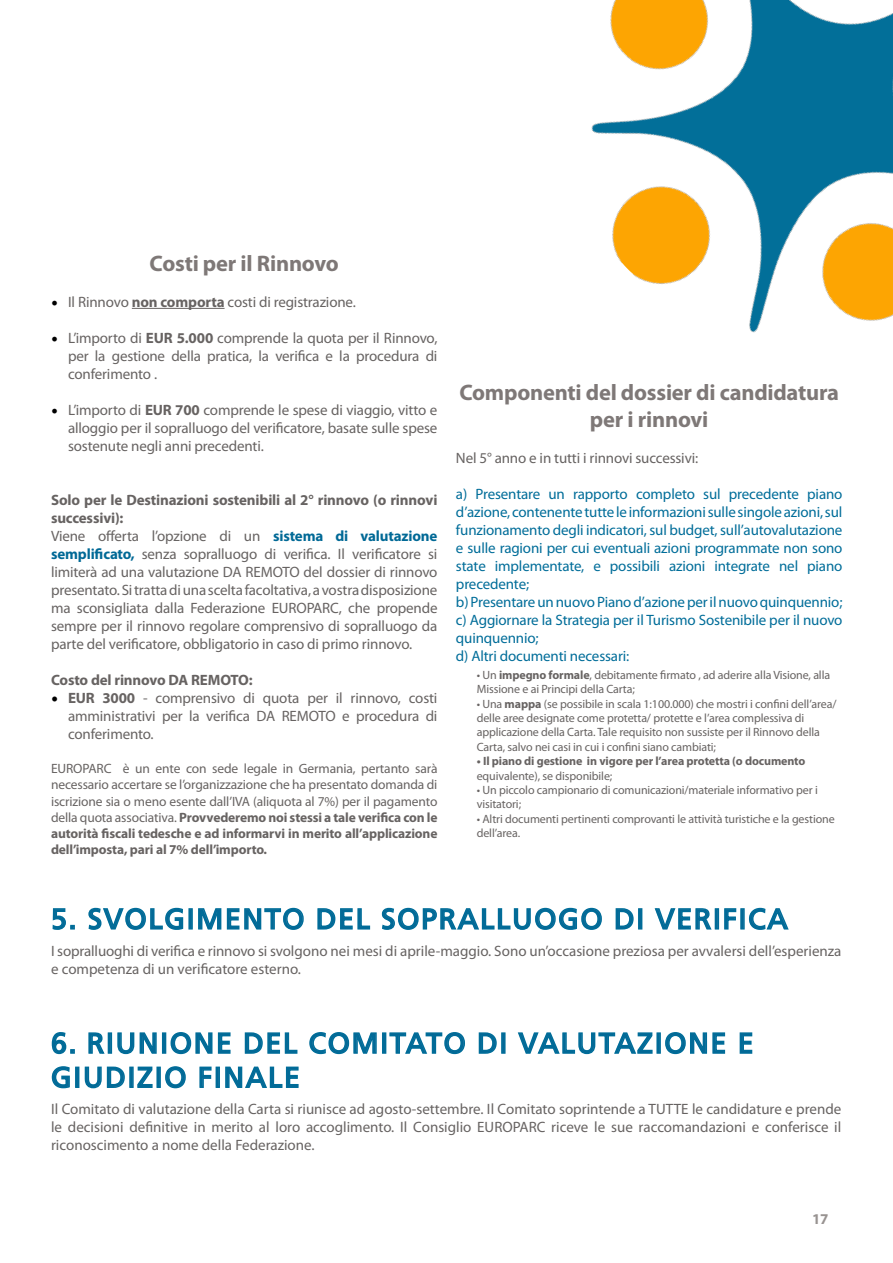
<style>
.page{position:relative;width:893px;height:1263px;background:#fff}
.page>*{position:absolute;margin:0;border:0;box-sizing:border-box;transform-origin:0 0}
.t1{font:28.5px/34.2px "Frutiger LT Std";letter-spacing:.06em;color:#056896}
.t2{font:700 22.5px/27px "Myriad Pro";letter-spacing:-.01em;color:#7e7877;text-align:center}
.t3{font:15px/18px "Myriad Pro";letter-spacing:-.01em;color:#676362;text-align:justify}
.t4{font:15px/18px "Myriad Pro";letter-spacing:-.01em;color:#006d99}
.t5{font:700 15px "Myriad Pro";letter-spacing:-.01em;color:#676362}
.t6{font:700 15px "Myriad Pro";color:#989391}
.t7{font:13.5px/16.2px "Myriad Pro";letter-spacing:-.01em;color:#676362;text-align:justify}
.t8{font:12px/14.4px "Myriad Pro";letter-spacing:-.01em;color:#676362}
.t9{font:700 12px "Myriad Pro";letter-spacing:-.01em;color:#676362}
.s1{font-family:"Minion Pro";font-size:18px;color:#000}
.s2{font-weight:700}
.s3{font-weight:700;color:#006996}
.s4{font-family:"Minion Pro";font-weight:700;font-size:18px;color:#000}
</style>
<div class="page">
<img style="left:591px;top:0;width:302px;height:333px">
<hr style="left:132px;top:308px;width:93px;height:1px;background:#676362">
<svg style="left:52px;top:908px;width:23px;height:22px"></svg>
<svg style="left:88px;top:907px;width:96px;height:23px"></svg>
<div style="left:188px;top:908px;width:5px;height:21px;border:2px solid #006d99"></div>
<svg style="left:198px;top:907px;width:106px;height:23px"></svg>
<svg style="left:317px;top:908px;width:54px;height:22px"></svg>
<svg style="left:381px;top:907px;width:221px;height:23px"></svg>
<svg style="left:615px;top:908px;width:19px;height:22px"></svg>
<div style="left:638px;top:908px;width:4px;height:21px;border:2px solid #006d99"></div>
<svg style="left:654px;top:908px;width:58px;height:22px"></svg>
<div style="left:715px;top:908px;width:4px;height:21px;border:2px solid #006d99"></div>
<svg style="left:724px;top:908px;width:13px;height:22px"></svg>
<div style="left:740px;top:908px;width:5px;height:21px;border:2px solid #006d99"></div>
<svg style="left:749px;top:907px;width:40px;height:23px"></svg>
<svg style="left:51px;top:1032px;width:24px;height:23px"></svg>
<svg style="left:88px;top:1032px;width:17px;height:22px"></svg>
<div style="left:108px;top:1032px;width:4px;height:22px;border:2px solid #006d99"></div>
<svg style="left:117px;top:1032px;width:40px;height:23px"></svg>
<div style="left:162px;top:1032px;width:4px;height:22px;border:2px solid #006d99"></div>
<svg style="left:170px;top:1032px;width:61px;height:23px"></svg>
<svg style="left:244px;top:1032px;width:54px;height:22px"></svg>
<svg style="left:309px;top:1032px;width:68px;height:23px"></svg>
<div style="left:382px;top:1032px;width:4px;height:22px;border:2px solid #006d99"></div>
<svg style="left:389px;top:1032px;width:76px;height:23px"></svg>
<svg style="left:478px;top:1032px;width:19px;height:22px"></svg>
<div style="left:501px;top:1032px;width:5px;height:22px;border:2px solid #006d99"></div>
<svg style="left:517px;top:1032px;width:136px;height:23px"></svg>
<div style="left:656px;top:1032px;width:5px;height:22px;border:2px solid #006d99"></div>
<svg style="left:665px;top:1032px;width:61px;height:23px"></svg>
<svg style="left:739px;top:1032px;width:14px;height:22px"></svg>
<svg style="left:51px;top:1066px;width:19px;height:23px"></svg>
<div style="left:75px;top:1066px;width:4px;height:22px;border:2px solid #006d99"></div>
<svg style="left:84px;top:1066px;width:41px;height:23px"></svg>
<div style="left:129px;top:1066px;width:5px;height:22px;border:2px solid #006d99"></div>
<svg style="left:137px;top:1066px;width:16px;height:22px"></svg>
<div style="left:156px;top:1066px;width:5px;height:22px;border:2px solid #006d99"></div>
<svg style="left:165px;top:1066px;width:21px;height:23px"></svg>
<svg style="left:199px;top:1066px;width:13px;height:22px"></svg>
<div style="left:216px;top:1066px;width:4px;height:22px;border:2px solid #006d99"></div>
<svg style="left:225px;top:1066px;width:74px;height:22px"></svg>
<h2 class="t2" style="left:150px;top:249px;width:191px">Costi per il Rinnovo</h2>
<p class="t3" style="left:51px;top:293px;width:306px"><span class="s1">•</span> Il Rinnovo <span class="s2">non comporta</span> costi di registrazione.</p>
<p class="t3" style="left:68px;top:329px;width:371px;text-indent:-17px"><span class="s1">•</span> L’importo di <span class="s2">EUR 5.000</span> comprende la quota per il Rinnovo, per la gestione della pratica, la verifica e la procedura di conferimento .</p>
<p class="t3" style="left:68px;top:401px;width:371px;text-indent:-17px"><span class="s1">•</span> L’importo di <span class="s2">EUR 700</span> comprende le spese di viaggio, vitto e alloggio per il sopralluogo del verificatore, basate sulle spese sostenute negli anni precedenti.</p>
<p class="t3" style="left:51px;top:491px;width:388px;text-align:left"><span class="s2">Solo per le Destinazioni sostenibili al 2° rinnovo (o rinnovi successivi):<br></span>Viene offerta l’opzione di un <span class="s3">sistema di valutazione semplificato,</span> senza sopralluogo di verifica. Il verificatore si limiterà ad una valutazione DA REMOTO del dossier di rinnovo presentato. Si tratta di una scelta facoltativa, a vostra disposizione ma sconsigliata dalla Federazione EUROPARC, che propende sempre per il rinnovo regolare comprensivo di sopralluogo da parte del verificatore, obbligatorio in caso di primo rinnovo.</p>
<p class="t5" style="left:51px;top:670px;width:203px">Costo del rinnovo DA REMOTO:</p>
<p class="t3" style="left:68px;top:689px;width:371px;text-indent:-17px"><span class="s4">•</span> <span class="s2">EUR 3000</span> - comprensivo di quota per il rinnovo, costi amministrativi per la verifica DA REMOTO e procedura di conferimento.</p>
<p class="t7" style="left:51px;top:760px;width:388px">EUROPARC è un ente con sede legale in Germania, pertanto sarà necessario accertare se l’organizzazione che ha presentato domanda di iscrizione sia o meno esente dall’IVA (aliquota al 7%) per il pagamento della quota associativa. <span class="s2">Provvederemo noi stessi a tale verifica con le autorità fiscali tedesche e ad informarvi in merito all’applicazione dell’imposta, pari al 7% dell’importo.</span></p>
<h2 class="t2" style="left:459px;top:378px;width:381px">Componenti del dossier di candidatura per i rinnovi</h2>
<p class="t3" style="left:456px;top:448px;width:244px">Nel 5° anno e in tutti i rinnovi successivi:</p>
<p class="t4" style="left:456px;top:484px;width:388px">a) Presentare un rapporto completo sul precedente piano d’azione, contenente tutte le informazioni sulle singole azioni, sul funzionamento degli indicatori, sul budget, sull’autovalutazione e sulle ragioni per cui eventuali azioni programmate non sono state implementate, e possibili azioni integrate nel piano precedente;<br>b) Presentare un nuovo Piano d’azione per il nuovo quinquennio; c) Aggiornare la Strategia per il Turismo Sostenibile per il nuovo quinquennio;<br>d) Altri documenti necessari:</p>
<p class="t8" style="left:477px;top:667px;width:355px">• Un <span class="s2">impegno formale</span>, debitamente firmato , ad aderire alla Visione, alla<br>Missione e ai Principi della Carta;</p>
<p class="t8" style="left:477px;top:696px;width:361px">• Una <span class="s2">mappa</span> (se possibile in scala 1:100.000) che mostri i confini dell’area/ delle aree designate come protetta/ protette e l’area complessiva di applicazione della Carta. Tale requisito non sussiste per il Rinnovo della Carta, salvo nei casi in cui i confini siano cambiati;</p>
<p class="t9" style="left:477px;top:753px;width:330px">• Il piano di gestione in vigore per l’area protetta (o documento</p>
<p class="t8" style="left:477px;top:768px;width:137px">equivalente), se disponibile;</p>
<p class="t8" style="left:477px;top:782px;width:343px">• Un piccolo campionario di comunicazioni/materiale informativo per i visitatori;</p>
<p class="t8" style="left:477px;top:811px;width:359px">• Altri documenti pertinenti comprovanti le attività turistiche e la gestione dell’area.</p>
<h1 class="t1" style="left:51px;top:902px;width:738px">5. SVOLGIM ENTO DEL SOPRALLUOGO DI VERIFICA</h1>
<p class="t3" style="left:51px;top:941px;width:792px">I sopralluoghi di verifica e rinnovo si svolgono nei mesi di aprile-maggio. Sono un’occasione preziosa per avvalersi dell’esperienza e competenza di un verificatore esterno.</p>
<h1 class="t1" style="left:51px;top:1026px;width:704px">6. RIUNIONE DEL COM ITATO DI VALUTAZIONE E<br>GIUDIZIO FINALE</h1>
<p class="t3" style="left:51px;top:1100px;width:792px">Il Comitato di valutazione della Carta si riunisce ad agosto-settembre. Il Comitato soprintende a TUTTE le candidature e prende le decisioni definitive in merito al loro accoglimento. Il Consiglio EUROPARC riceve le sue raccomandazioni e conferisce il riconoscimento a nome della Federazione.</p>
<p class="t6" style="left:812px;top:1209px;width:18px">17</p>
</div>
